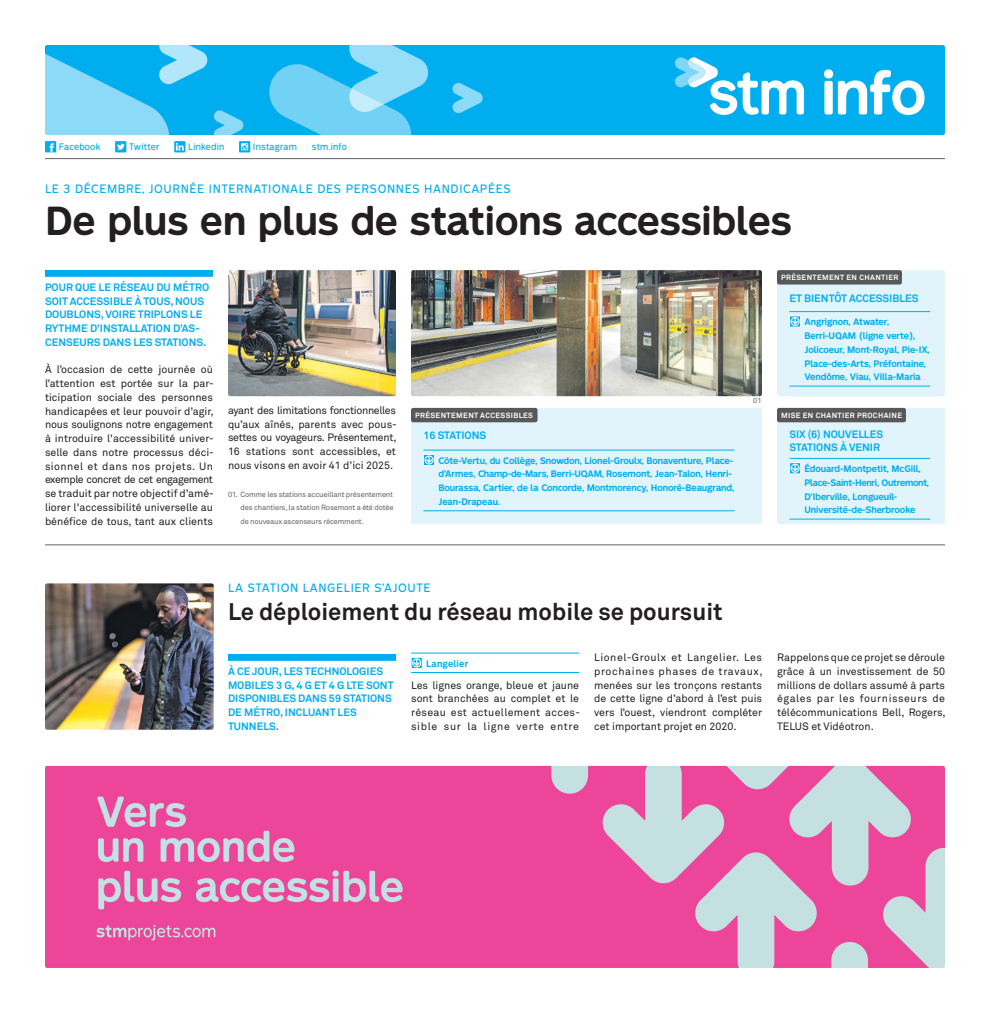
<style>
.page{position:relative;width:990px;height:1013px;background:#fff}
.page>*{position:absolute;margin:0;border:0;box-sizing:border-box;transform-origin:0 0}
.t1{font:700 57.25px "STM Montreal";color:#fff}
.t2{font:700 37.5px "STM Montreal";color:#231f20}
.t3{font:700 23.75px "Akkurat";color:#231f20}
.t4{font:11.25px "STM Montreal";letter-spacing:.05em;color:#00aeef}
.t5{font:10.62px/13.8px "Akkurat";color:#231f20;text-align:justify}
.t6{font:700 10.62px/13.8px "Akkurat";color:#00aeef}
.t7{font:700 8.75px/13.8px "STM Montreal";letter-spacing:-.01em;color:#00aeef}
.t8{font:8.75px "STM Montreal";letter-spacing:.025em;color:#00aeef}
.t9{font:700 8.75px "STM Montreal";letter-spacing:.025em;color:#00aeef}
.t10{font:7.5px/13.8px "Akkurat";letter-spacing:-.02em;color:#636366;text-align:justify}
.t11{font:700 7.5px "Akkurat";letter-spacing:.05em;color:#fff}
</style>
<div class="page">
<div style="left:45px;top:766px;width:900px;height:201px;background:#ed4599"></div>
<svg style="left:551px;top:766px;width:394px;height:201px"></svg>
<svg style="left:97px;top:796px;width:198px;height:66px"></svg>
<svg style="left:98px;top:870px;width:83px;height:39px"></svg>
<svg style="left:196px;top:870px;width:207px;height:32px"></svg>
<svg style="left:96px;top:925px;width:119px;height:15px"></svg>
<div style="left:45px;top:45px;width:900px;height:90px;background:#00aeef"></div>
<svg style="left:675px;top:57px;width:129px;height:58px"></svg>
<svg style="left:269px;top:45px;width:159px;height:90px"></svg>
<svg style="left:453px;top:83px;width:30px;height:30px"></svg>
<svg style="left:214px;top:110px;width:29px;height:25px"></svg>
<svg style="left:45px;top:45px;width:162px;height:90px"></svg>
<div style="left:45px;top:141px;width:11px;height:11px;background:#00aeef"></div>
<svg style="left:50px;top:143px;width:4px;height:9px"></svg>
<div style="left:115px;top:141px;width:11px;height:11px;background:#00aeef"></div>
<svg style="left:117px;top:143px;width:8px;height:7px"></svg>
<svg style="left:174px;top:141px;width:11px;height:11px"></svg>
<svg style="left:176px;top:143px;width:8px;height:8px"></svg>
<svg style="left:239px;top:141px;width:11px;height:11px"></svg>
<svg style="left:241px;top:143px;width:7px;height:7px"></svg>
<hr style="left:45px;top:158px;width:900px;height:1px;background:#636366">
<div style="left:45px;top:270px;width:168px;height:7px;background:#00aeef"></div>
<div style="left:411px;top:408px;width:351px;height:116px;background:#e1f4fc;border-radius:2px"></div>
<div style="left:411px;top:408px;width:127px;height:14px;background:#57585a;border-radius:2px"></div>
<hr style="left:423px;top:450px;width:311px;height:1px;background:#00aeef">
<hr style="left:423px;top:510px;width:311px;height:1px;background:#00aeef">
<div style="left:423px;top:454px;width:12px;height:11px;border:1px solid #fff"></div>
<svg style="left:425px;top:455px;width:9px;height:9px"></svg>
<div style="left:777px;top:408px;width:168px;height:116px;background:#e1f4fc;border-radius:2px"></div>
<div style="left:777px;top:408px;width:129px;height:14px;background:#57585a;border-radius:2px"></div>
<hr style="left:789px;top:458px;width:141px;height:1px;background:#00aeef">
<hr style="left:789px;top:519px;width:141px;height:1px;background:#00aeef">
<div style="left:789px;top:462px;width:12px;height:12px;border:1px solid #fff"></div>
<svg style="left:791px;top:464px;width:9px;height:9px"></svg>
<div style="left:777px;top:270px;width:168px;height:126px;background:#e1f4fc;border-radius:2px"></div>
<div style="left:777px;top:270px;width:125px;height:14px;background:#57585a;border-radius:2px"></div>
<hr style="left:789px;top:311px;width:141px;height:1px;background:#00aeef">
<hr style="left:789px;top:386px;width:141px;height:1px;background:#00aeef">
<div style="left:789px;top:316px;width:12px;height:11px;border:1px solid #fff"></div>
<svg style="left:791px;top:317px;width:9px;height:9px"></svg>
<img style="left:411px;top:270px;width:351px;height:126px">
<img style="left:228px;top:270px;width:168px;height:126px">
<div style="left:228px;top:654px;width:168px;height:7px;background:#00aeef"></div>
<hr style="left:411px;top:653px;width:168px;height:1px;background:#00aeef">
<hr style="left:411px;top:672px;width:168px;height:1px;background:#00aeef">
<div style="left:411px;top:657px;width:11px;height:11px;border:1px solid #fff"></div>
<svg style="left:412px;top:658px;width:9px;height:9px"></svg>
<img style="left:45px;top:583px;width:169px;height:146px">
<hr style="left:45px;top:544px;width:900px;height:1px;background:#636366">
<h1 class="t1" style="left:821px;top:57px;width:107px">info</h1>
<p class="t8" style="left:59px;top:141px;width:43px">Facebook</p>
<p class="t8" style="left:129px;top:141px;width:32px">Twitter</p>
<p class="t8" style="left:188px;top:141px;width:38px">Linkedin</p>
<p class="t8" style="left:253px;top:141px;width:46px">Instagram</p>
<p class="t8" style="left:312px;top:141px;width:37px">stm.info</p>
<p class="t4" style="left:45px;top:182px;width:467px">LE 3 DÉCEMBRE, JOURNÉE INTERNATIONALE DES PERSONNES HANDICAPÉES</p>
<h2 class="t2" style="left:45px;top:197px;width:748px">De plus en plus de stations accessibles</h2>
<p class="t6" style="left:45px;top:280px;width:166px">POUR QUE LE RÉSEAU DU MÉTRO<br>SOIT ACCESSIBLE À TOUS, NOUS<br>DOUBLONS, VOIRE TRIPLONS LE<br>RYTHME D’INSTALLATION D’AS-<br>CENSEURS DANS LES STATIONS.</p>
<p class="t5" style="left:45px;top:362px;width:170px">À l’occasion de cette journée où l’attention est portée sur la par&shy;ticipation sociale des personnes handicapées et leur pouvoir d’agir, nous soulignons notre engagement à introduire l'accessibilité univer&shy;selle dans notre processus déci&shy;sionnel et dans nos projets. Un exemple concret de cet engagement se traduit par notre objectif d’amé&shy;liorer l'accessibilité universelle au bénéfice de tous, tant aux clients</p>
<p class="t11" style="left:781px;top:272px;width:119px">PRÉSENTEMENT EN CHANTIER</p>
<p class="t7" style="left:804px;top:315px;width:127px">Angrignon, Atwater,<br>Berri-UQAM (ligne verte),<br>Jolicoeur, Mont-Royal, Pie-IX,<br>Place-des-Arts, Préfontaine,<br>Vendôme, Viau, Villa-Maria</p>
<p class="t6" style="left:789px;top:291px;width:131px">ET BIENTÔT ACCESSIBLES</p>
<p class="t10" style="left:753px;top:393px;width:10px">01</p>
<p class="t5" style="left:228px;top:403px;width:170px">ayant des limitations fonctionnelles qu’aux aînés, parents avec pous&shy;settes ou voyageurs. Présentement, 16 stations sont accessibles, et nous visons en avoir 41 d’ici 2025.</p>
<p class="t10" style="left:240px;top:487px;width:155px;text-indent:-12px">01. Comme les stations accueillant présentement des chantiers, la station Rosemont a été dotée de nouveaux ascenseurs récemment.</p>
<p class="t11" style="left:415px;top:410px;width:119px">PRÉSENTEMENT ACCESSIBLES</p>
<p class="t7" style="left:438px;top:453px;width:297px">Côte-Vertu, du Collège, Snowdon, Lionel-Groulx, Bonaventure, Place&shy;d’Armes, Champ-de-Mars, Berri-UQAM, Rosemont, Jean-Talon, Henri-Bourassa, Cartier, de la Concorde, Montmorency, Honoré-Beaugrand, Jean-Drapeau.</p>
<p class="t11" style="left:781px;top:410px;width:122px">MISE EN CHANTIER PROCHAINE</p>
<p class="t6" style="left:789px;top:427px;width:95px">SIX (6) NOUVELLES<br>STATIONS À VENIR</p>
<p class="t6" style="left:423px;top:428px;width:64px">16 STATIONS</p>
<p class="t7" style="left:804px;top:462px;width:126px">Édouard-Montpetit, McGill,<br>Place-Saint-Henri, Outremont,<br>D'Iberville, Longueuil-<br>Université-de-Sherbrooke</p>
<p class="t4" style="left:228px;top:581px;width:204px">LA STATION LANGELIER S’AJOUTE</p>
<h3 class="t3" style="left:228px;top:596px;width:496px">Le déploiement du réseau mobile se poursuit</h3>
<p class="t6" style="left:228px;top:664px;width:167px">À CE JOUR, LES TECHNOLOGIES<br>MOBILES 3 G, 4 G ET 4 G LTE SONT<br>DISPONIBLES DANS 59 STATIONS<br>DE MÉTRO, INCLUANT LES<br>TUNNELS.</p>
<p class="t9" style="left:426px;top:658px;width:44px">Langelier</p>
<p class="t5" style="left:411px;top:677px;width:170px">Les lignes orange, bleue et jaune sont branchées au complet et le réseau est actuellement acces&shy;sible sur la ligne verte entre</p>
<p class="t5" style="left:594px;top:650px;width:170px">Lionel-Groulx et Langelier. Les prochaines phases de travaux, menées sur les tronçons restants de cette ligne d’abord à l’est puis vers l’ouest, viendront compléter cet important projet en 2020.</p>
<p class="t5" style="left:777px;top:650px;width:170px">Rappelons que ce projet se déroule grâce à un investissement de 50 millions de dollars assumé à parts égales par les fournisseurs de télécommunications Bell, Rogers, TELUS et Vidéotron.</p>
</div>
